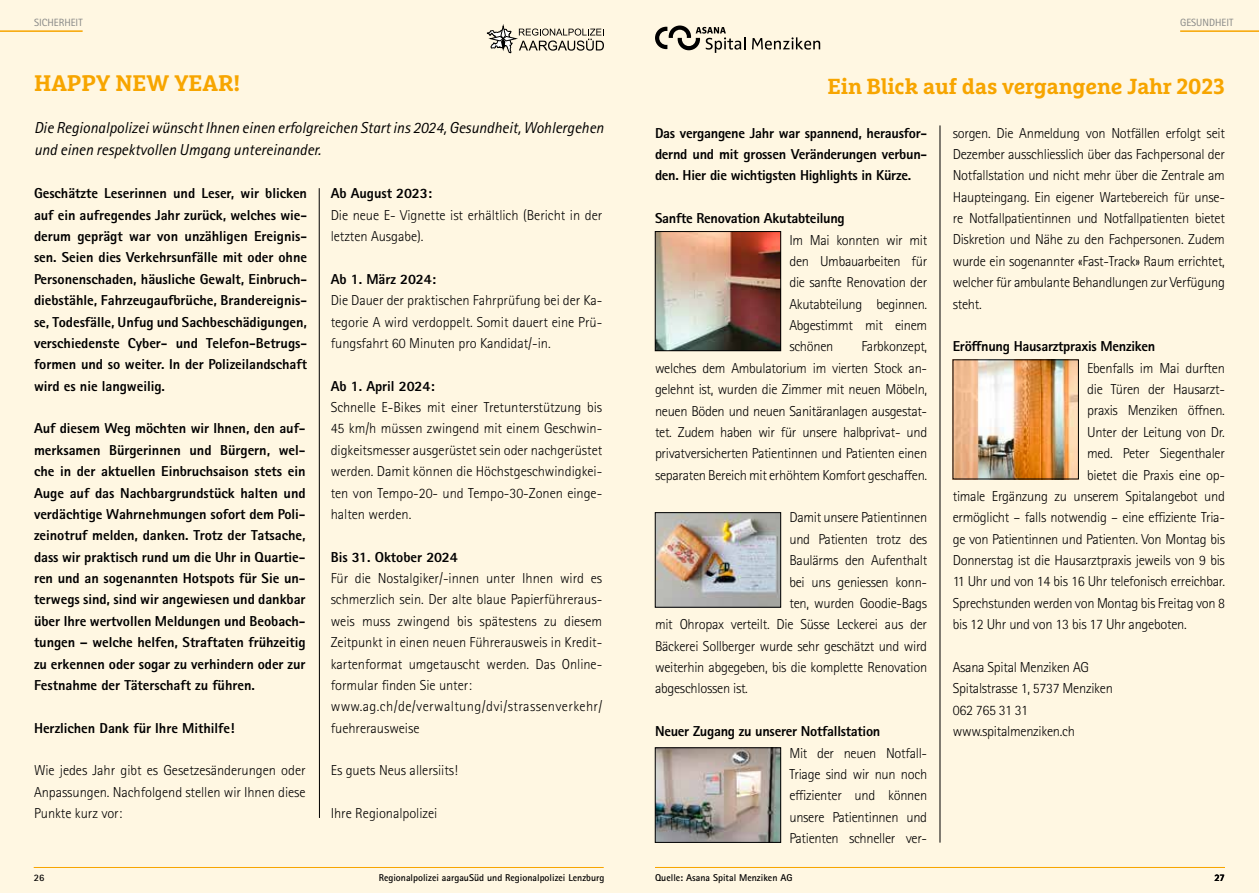
<style>
.page{position:relative;width:1259px;height:893px;background:#fff}
.page>*{position:absolute;margin:0;border:0;box-sizing:border-box;transform-origin:0 0}
.t1{font:700 22.5px "Marselis Slab Pro";color:#f7a500}
.t2{font:700 21.75px "Marselis Slab Pro";letter-spacing:-.01em;color:#f7a500}
.t3{font:italic 15.9px/21.3px "Rotis Sans Serif Std";color:#000}
.t4{font:300 14.4px/21.3px "Rotis Sans Serif Std";letter-spacing:-.02em;color:#000;text-align:justify}
.t5{font:800 14.4px/21.3px "Rotis Sans Serif Std";letter-spacing:-.005em;color:#000;text-align:justify}
.t6{font:10.5px "Rotis Sans Serif Std";color:#868786}
.t7{font:700 9.9px "Rotis Sans Serif Std";color:#000}
</style>
<div class="page">
<div style="left:0;top:0;width:629px;height:893px;background:#fff7e2"></div>
<hr style="left:0;top:30px;width:83px;height:2px;background:#f7a500">
<hr style="left:34px;top:867px;width:570px;height:1px;background:#f7a500">
<svg style="left:486px;top:25px;width:118px;height:28px"></svg>
<div style="left:629px;top:0;width:630px;height:893px;background:#fff7e2"></div>
<hr style="left:319px;top:188px;width:1px;height:630px;background:#000">
<hr style="left:655px;top:867px;width:570px;height:1px;background:#f7a500">
<hr style="left:1180px;top:30px;width:79px;height:2px;background:#f7a500">
<svg style="left:752px;top:37px;width:68px;height:13px"></svg>
<svg style="left:655px;top:26px;width:90px;height:27px"></svg>
<hr style="left:939px;top:125px;width:1px;height:718px;background:#000">
<img style="left:657px;top:233px;width:122px;height:116px">
<div style="left:655px;top:231px;width:126px;height:120px;border:1px solid #000"></div>
<img style="left:657px;top:514px;width:122px;height:91px">
<div style="left:655px;top:512px;width:126px;height:95px;border:1px solid #000"></div>
<img style="left:657px;top:749px;width:122px;height:92px">
<div style="left:655px;top:747px;width:126px;height:96px;border:1px solid #000"></div>
<img style="left:954px;top:362px;width:122px;height:115px">
<p class="t6" style="left:34px;top:16px;width:50px">SICHERHEIT</p>
<h1 class="t1" style="left:34px;top:69px;width:208px">HAPPY NEW YEAR!</h1>
<p class="t3" style="left:34px;top:118px;width:571px">Die Regionalpolizei wünscht Ihnen einen erfolgreichen Start ins 2024, Gesundheit, Wohlergehen und einen respektvollen Umgang untereinander.</p>
<p class="t5" style="left:34px;top:183px;width:275px">Geschätzte Leserinnen und Leser, wir blicken auf ein aufregendes Jahr zurück, welches wie&shy;derum geprägt war von unzähligen Ereignis&shy;sen. Seien dies Verkehrsunfälle mit oder ohne Personenschaden, häusliche Gewalt, Einbruch&shy;diebstähle, Fahrzeugaufbrüche, Brandereignis&shy;se, Todesfälle, Unfug und Sachbeschädigungen, verschiedenste Cyber- und Telefon-Betrugs&shy;formen und so weiter. In der Polizeilandschaft wird es nie langweilig.</p>
<p class="t5" style="left:34px;top:418px;width:273px">Auf diesem Weg möchten wir Ihnen, den auf&shy;merksamen Bürgerinnen und Bürgern, wel&shy;che in der aktuellen Einbruchsaison stets ein Auge auf das Nachbargrundstück halten und verdächtige Wahrnehmungen sofort dem Poli&shy;zeinotruf melden, danken. Trotz der Tatsache, dass wir praktisch rund um die Uhr in Quartie&shy;ren und an sogenannten Hotspots für Sie un&shy;terwegs sind, sind wir angewiesen und dankbar über Ihre wertvollen Meldungen und Beobach&shy;tungen – welche helfen, Straftaten frühzeitig zu erkennen oder sogar zu verhindern oder zur Festnahme der Täterschaft zu führen.</p>
<p class="t5" style="left:34px;top:717px;width:202px">Herzlichen Dank für Ihre Mithilfe!</p>
<p class="t4" style="left:34px;top:760px;width:273px">Wie jedes Jahr gibt es Gesetzesänderungen oder Anpassungen. Nachfolgend stellen wir Ihnen diese Punkte kurz vor:</p>
<p class="t5" style="left:331px;top:183px;width:103px">Ab August 2023:</p>
<p class="t4" style="left:331px;top:204px;width:273px">Die neue E- Vignette ist erhältlich (Bericht in der letzten Ausgabe).</p>
<p class="t5" style="left:331px;top:268px;width:107px">Ab 1. März 2024:</p>
<p class="t4" style="left:331px;top:290px;width:273px">Die Dauer der praktischen Fahrprüfung bei der Ka&shy;tegorie A wird verdoppelt. Somit dauert eine Prü&shy;fungsfahrt 60 Minuten pro Kandidat/-in.</p>
<p class="t5" style="left:331px;top:375px;width:105px">Ab 1. April 2024:</p>
<p class="t4" style="left:331px;top:397px;width:273px">Schnelle E-Bikes mit einer Tretunterstützung bis 45 km/h müssen zwingend mit einem Geschwin&shy;digkeitsmesser ausgerüstet sein oder nachgerüstet werden. Damit können die Höchstgeschwindigkei&shy;ten von Tempo-20- und Tempo-30-Zonen einge&shy;halten werden.</p>
<p class="t5" style="left:331px;top:546px;width:129px">Bis 31. Oktober 2024</p>
<p class="t4" style="left:331px;top:568px;width:273px;text-align:left">Für die Nostalgiker/-innen unter Ihnen wird es schmerzlich sein. Der alte blaue Papierführeraus&shy;weis muss zwingend bis spätestens zu diesem Zeitpunkt in einen neuen Führerausweis in Kredit&shy;kartenformat umgetauscht werden. Das Online&shy;formular finden Sie unter: www.ag.ch/de/verwaltung/dvi/strassenverkehr/ fuehrerausweise</p>
<p class="t4" style="left:331px;top:760px;width:129px">Es guets Neus allersiits!</p>
<p class="t4" style="left:331px;top:803px;width:108px">Ihre Regionalpolizei</p>
<p class="t7" style="left:34px;top:871px;width:12px">26</p>
<p class="t7" style="left:379px;top:872px;width:227px">Regionalpolizei aargauSüd und Regionalpolizei Lenzburg</p>
<p class="t6" style="left:1180px;top:16px;width:55px">GESUNDHEIT</p>
<h2 class="t2" style="left:827px;top:73px;width:399px">Ein Blick auf das vergangene Jahr 2023</h2>
<p class="t5" style="left:655px;top:122px;width:274px">Das vergangene Jahr war spannend, herausfor&shy;dernd und mit grossen Veränderungen verbun&shy;den. Hier die wichtigsten Highlights in Kürze.</p>
<p class="t5" style="left:655px;top:207px;width:191px">Sanfte Renovation Akutabteilung</p>
<p class="t4" style="left:789px;top:229px;width:139px">Im Mai konnten wir mit den Umbauarbeiten für die sanfte Renovation der Akutabteilung beginnen.<br>Abgestimmt mit einem schönen</p>
<p class="t4" style="left:952px;top:122px;width:274px">sorgen. Die Anmeldung von Notfällen erfolgt seit Dezember ausschliesslich über das Fachpersonal der Notfallstation und nicht mehr über die Zentrale am Haupteingang. Ein eigener Wartebereich für unse&shy;re Notfallpatientinnen und Notfallpatienten bietet Diskretion und Nähe zu den Fachpersonen. Zudem wurde ein sogenannter «Fast-Track» Raum errichtet, welcher für ambulante Behandlungen zur Verfügung steht.</p>
<p class="t5" style="left:952px;top:336px;width:204px">Eröffnung Hausarztpraxis Menziken</p>
<p class="t4" style="left:1087px;top:357px;width:139px">Ebenfalls im Mai durften</p>
<p class="t4" style="left:1087px;top:379px;width:139px">die Türen der Hausarzt-</p>
<p class="t4" style="left:1087px;top:400px;width:139px">praxis Menziken öffnen.</p>
<p class="t4" style="left:1087px;top:422px;width:139px">Unter der Leitung von Dr.</p>
<p class="t4" style="left:1087px;top:443px;width:139px">med. Peter Siegenthaler</p>
<p class="t4" style="left:1087px;top:464px;width:139px">bietet die Praxis eine op-</p>
<p class="t4" style="left:952px;top:486px;width:274px">timale Ergänzung zu unserem Spitalangebot und</p>
<p class="t4" style="left:952px;top:507px;width:274px">ermöglicht – falls notwendig – eine effiziente Tria-</p>
<p class="t4" style="left:952px;top:528px;width:274px">ge von Patientinnen und Patienten. Von Montag bis</p>
<p class="t4" style="left:952px;top:550px;width:274px">Donnerstag ist die Hausarztpraxis jeweils von 9 bis</p>
<p class="t4" style="left:952px;top:571px;width:274px">11 Uhr und von 14 bis 16 Uhr telefonisch erreichbar.</p>
<p class="t4" style="left:952px;top:593px;width:274px">Sprechstunden werden von Montag bis Freitag von 8</p>
<p class="t4" style="left:952px;top:614px;width:235px">bis 12 Uhr und von 13 bis 17 Uhr angeboten.</p>
<p class="t4" style="left:952px;top:657px;width:162px;text-align:left">Asana Spital Menziken AG<br>Spitalstrasse 1, 5737 Menziken<br>062 765 31 31 www.spitalmenziken.ch</p>
<p class="t4" style="left:655px;top:336px;width:274px;text-indent:206px">Farbkonzept, welches dem Ambulatorium im vierten Stock an&shy;gelehnt ist, wurden die Zimmer mit neuen Möbeln, neuen Böden und neuen Sanitäranlagen ausgestat&shy;tet. Zudem haben wir für unsere halbprivat- und privatversicherten Patientinnen und Patienten einen separaten Bereich mit erhöhtem Komfort geschaffen.</p>
<p class="t4" style="left:789px;top:507px;width:139px">Damit unsere Patientinnen</p>
<p class="t4" style="left:789px;top:529px;width:139px">und Patienten trotz des</p>
<p class="t4" style="left:789px;top:550px;width:139px">Baulärms den Aufenthalt</p>
<p class="t4" style="left:789px;top:571px;width:139px">bei uns geniessen konn-</p>
<p class="t4" style="left:789px;top:593px;width:139px">ten, wurden Goodie-Bags</p>
<p class="t4" style="left:655px;top:614px;width:274px">mit Ohropax verteilt. Die Süsse Leckerei aus der</p>
<p class="t4" style="left:655px;top:635px;width:274px">Bäckerei Sollberger wurde sehr geschätzt und wird</p>
<p class="t4" style="left:655px;top:657px;width:274px">weiterhin abgegeben, bis die komplette Renovation</p>
<p class="t4" style="left:655px;top:678px;width:94px">abgeschlossen ist.</p>
<p class="t5" style="left:655px;top:720px;width:227px">Neuer Zugang zu unserer Notfallstation</p>
<p class="t4" style="left:789px;top:742px;width:139px">Mit der neuen Notfall-Triage sind wir nun noch effizienter und können unsere Patientinnen und Patienten schneller ver-</p>
<p class="t7" style="left:655px;top:871px;width:139px">Quelle: Asana Spital Menziken AG</p>
<p class="t7" style="left:1214px;top:871px;width:12px">27</p>
</div>
